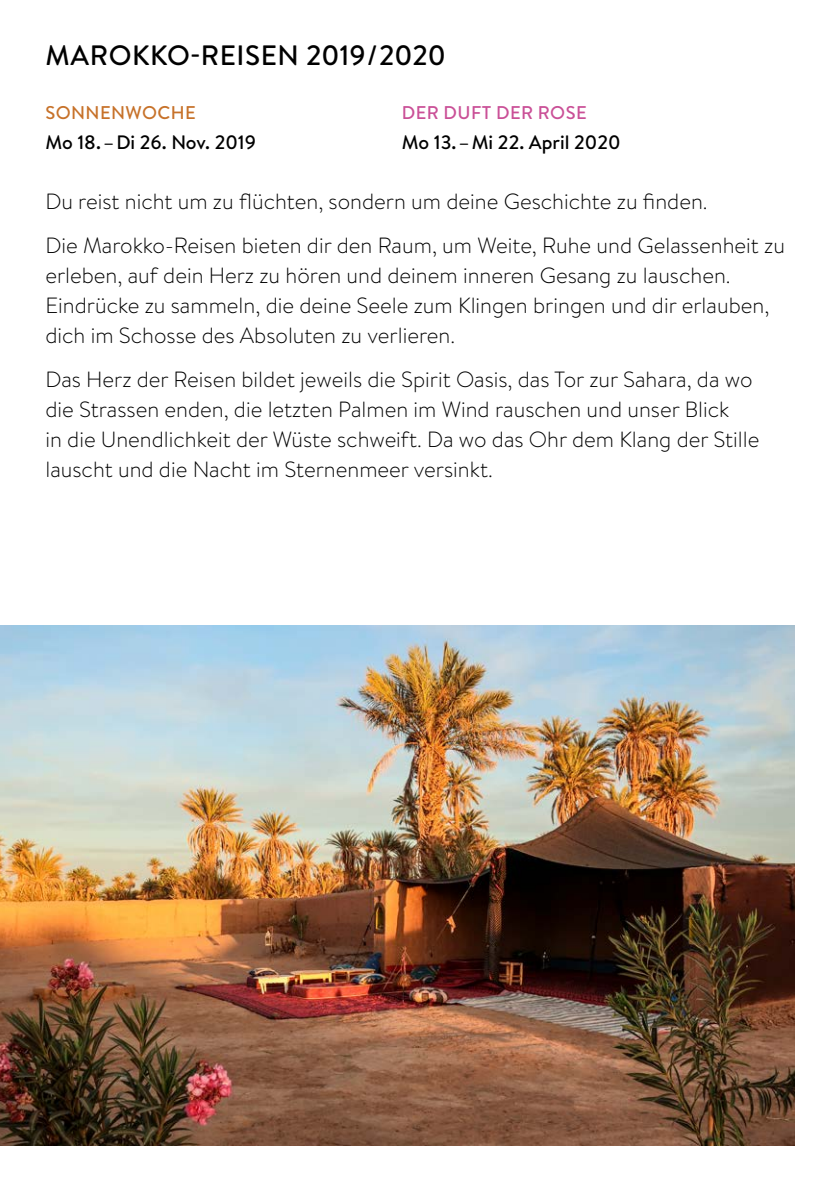
<style>
.page{position:relative;width:840px;height:1191px;background:#fff}
.page>*{position:absolute;margin:0;border:0;box-sizing:border-box;transform-origin:0 0}
.t1{font:500 28px "Brandon Text";letter-spacing:.02em;color:#000}
.t2{font:300 22px/30px "Brandon Text";color:#000}
.t3{font:500 19.4px "Brandon Text";color:#000}
.t4{font:500 18.4px "Brandon Text";letter-spacing:.02em;color:#ca5097}
.t5{font:500 18.4px "Brandon Text";letter-spacing:.02em;color:#c7722a}
</style>
<div class="page">
<img style="left:0;top:626px;width:794px;height:519px">
<p class="t1" style="left:46px;top:36px;width:401px">MAROKKO-REISEN 2019/2020</p>
<p class="t5" style="left:45px;top:100px;width:151px">SONNENWOCHE</p>
<p class="t4" style="left:401px;top:100px;width:186px">DER DUFT DER ROSE</p>
<p class="t3" style="left:45px;top:129px;width:212px">Mo 18.–Di 26. Nov. 2019</p>
<p class="t3" style="left:401px;top:129px;width:220px">Mo 13.–Mi 22. April 2020</p>
<p class="t2" style="left:45px;top:179px;width:740px;line-height:44px">Du reist nicht um zu flüchten, sondern um deine Geschichte zu finden.<br>Die Marokko-Reisen bieten dir den Raum, um Weite, Ruhe und Gelassenheit zu</p>
<p class="t2" style="left:45px;top:260px;width:725px">erleben, auf dein Herz zu hören und deinem inneren Gesang zu lauschen.<br>Eindrücke zu sammeln, die deine Seele zum Klingen bringen und dir erlauben, dich im Schosse des Absoluten zu verlieren.</p>
<p class="t2" style="left:45px;top:364px;width:715px">Das Herz der Reisen bildet jeweils die Spirit Oasis, das Tor zur Sahara, da wo die Strassen enden, die letzten Palmen im Wind rauschen und unser Blick<br>in die Unendlichkeit der Wüste schweift. Da wo das Ohr dem Klang der Stille lauscht und die Nacht im Sternenmeer versinkt.</p>
</div>
